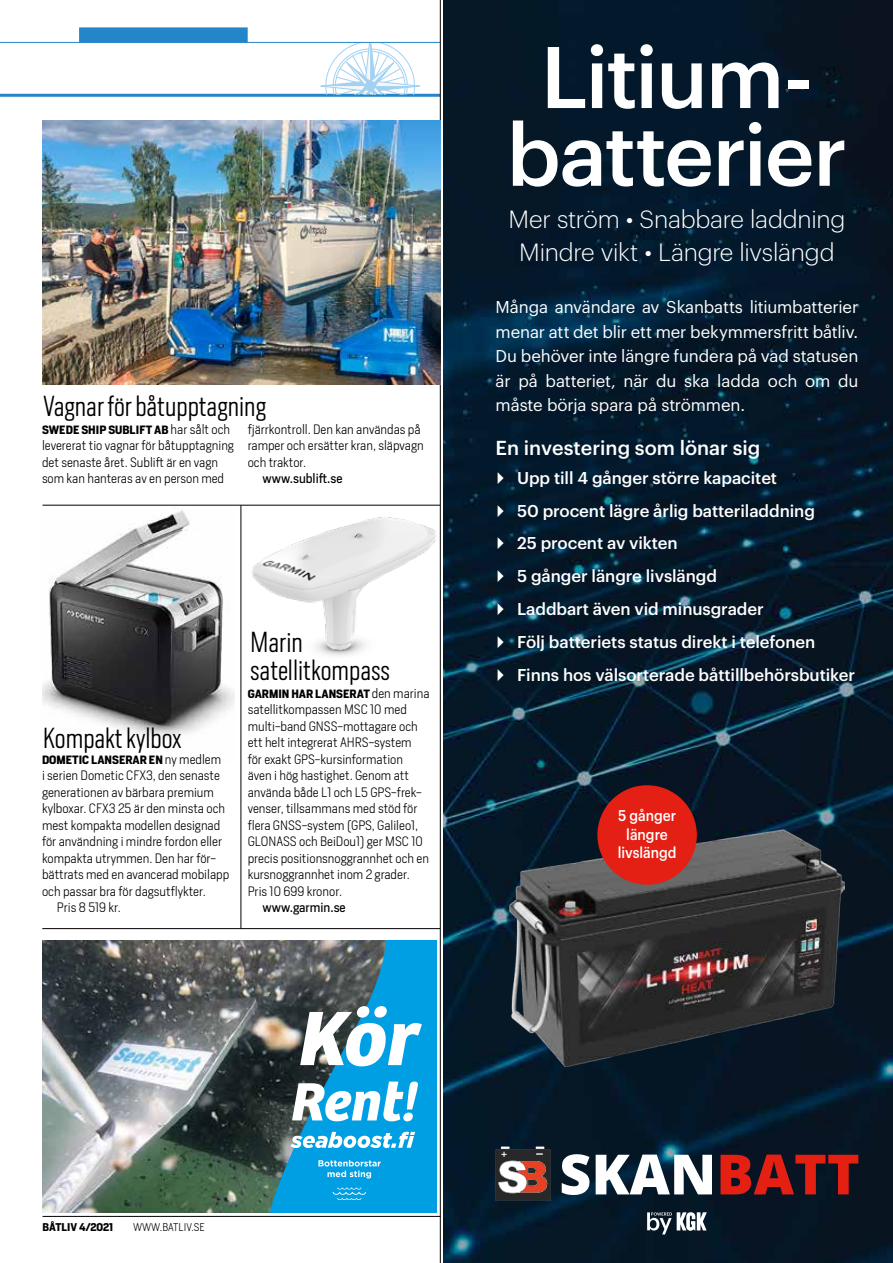
<style>
.page{position:relative;width:893px;height:1263px;background:#fff}
.page>*{position:absolute;margin:0;border:0;box-sizing:border-box;transform-origin:0 0}
.t1{font:500 85.35px/77.7px "Graphik";letter-spacing:-.025em;color:#fff;text-align:center}
.t2{font:300 27px/28.5px "Heron Sans Cond";color:#000}
.t3{font:300 24.45px/33.5px "Graphik";letter-spacing:-.01em;color:#fff;text-align:center}
.t4{font:500 19.8px "Graphik";color:#fff}
.t5{font:500 16.8px/32.7px "Graphik";letter-spacing:-.005em;color:#fff}
.t6{font:16.8px/24.5px "Graphik";letter-spacing:-.005em;color:#fff;text-align:justify}
.t7{font:500 15.3px/18.3px "Graphik";color:#fff;text-align:center;scale:.9 1}
.t8{font:300 12.75px/16.5px "Heron Sans";color:#000}
.t9{font:12.75px "Heron Sans";color:#000}
.t10{font:700 11.25px "Heron Sans";color:#000}
.t11{font:300 10.5px "Heron Sans";color:#000}
.t12{font:700 10.5px "Heron Sans";color:#000}
.s1{font-weight:300;font-size:12.75px}
.s2{font-family:"PF Beau Sans Pro";font-weight:300}
</style>
<div class="page">
<hr style="left:43px;top:1216px;width:397px;height:1px;background:#000">
<hr style="left:0;top:42px;width:440px;height:1px;background:#2486c8">
<hr style="left:0;top:94px;width:440px;height:3px;background:#2486c8">
<svg style="left:317px;top:43px;width:106px;height:51px"></svg>
<div style="left:365px;top:81px;width:11px;height:10px;background:#a2d1f2;border-radius:50%"></div>
<div style="left:79px;top:27px;width:169px;height:15px;background:#2486c8"></div>
<hr style="left:440px;top:0;width:1px;height:1263px;background:#000">
<img style="left:43px;top:510px;width:192px;height:228px">
<hr style="left:241px;top:505px;width:1px;height:424px;background:#000">
<hr style="left:43px;top:505px;width:397px;height:1px;background:#000">
<img style="left:444px;top:0;width:449px;height:1263px">
<svg style="left:720px;top:1154px;width:138px;height:40px"></svg>
<svg style="left:496px;top:1146px;width:216px;height:54px"></svg>
<img style="left:509px;top:830px;width:335px;height:236px">
<svg style="left:647px;top:1212px;width:60px;height:22px"></svg>
<div style="left:597px;top:785px;width:100px;height:100px;background:#e41f13;border-radius:50%"></div>
<img style="left:43px;top:940px;width:219px;height:272px">
<svg style="left:262px;top:940px;width:174px;height:272px;fill:#009fe3"></svg>
<svg style="left:300px;top:1006px;width:122px;height:60px"></svg>
<svg style="left:290px;top:1132px;width:125px;height:16px"></svg>
<svg style="left:292px;top:1081px;width:126px;height:40px"></svg>
<svg style="left:332px;top:1187px;width:34px;height:13px"></svg>
<svg style="left:318px;top:1160px;width:63px;height:18px"></svg>
<img style="left:43px;top:120px;width:397px;height:264px">
<hr style="left:42px;top:928px;width:398px;height:1px;background:#000">
<img style="left:232px;top:498px;width:223px;height:194px">
<h2 class="t2" style="left:43px;top:391px;width:225px">Vagnar för båtupptagning</h2>
<p class="t8" style="left:248px;top:420px;width:178px">fjärrkontroll. Den kan användas på ramper och ersätter kran, släpvagn och traktor.</p>
<p class="t9" style="left:263px;top:470px;width:81px">www.sublift.se</p>
<p class="t10" style="left:42px;top:422px;width:190px">SWEDE SHIP SUBLIFT AB <span class="s1">har sålt och</span></p>
<p class="t8" style="left:42px;top:437px;width:193px">levererat tio vagnar för båtupptagning det senaste året. Sublift är en vagn som kan hanteras av en person med</p>
<h2 class="t2" style="left:43px;top:723px;width:140px">Kompakt kylbox</h2>
<p class="t10" style="left:42px;top:752px;width:181px">DOMETIC LANSERAR EN <span class="s1">ny medlem</span></p>
<p class="t8" style="left:42px;top:767px;width:179px">i serien Dometic CFX3, den senaste</p>
<p class="t8" style="left:42px;top:783px;width:173px">generationen av bärbara premium</p>
<p class="t8" style="left:42px;top:800px;width:185px">kylboxar. CFX3 25 är den minsta och</p>
<p class="t8" style="left:42px;top:816px;width:180px">mest kompakta modellen designad</p>
<p class="t8" style="left:42px;top:833px;width:182px">för användning i mindre fordon eller</p>
<p class="t8" style="left:42px;top:849px;width:175px">kompakta utrymmen. Den har för-</p>
<p class="t8" style="left:42px;top:866px;width:189px">bättrats med en avancerad mobilapp</p>
<p class="t8" style="left:42px;top:882px;width:165px">och passar bra för dagsutflykter.</p>
<p class="t8" style="left:57px;top:899px;width:66px">Pris 8 519 kr.</p>
<h2 class="t2" style="left:250px;top:627px;width:141px">Marin satellitkompass</h2>
<p class="t10" style="left:248px;top:686px;width:183px">GARMIN HAR LANSERAT <span class="s1">den marina</span></p>
<p class="t8" style="left:248px;top:701px;width:183px">satellitkompassen MSC 10 med multi-band GNSS-mottagare och ett helt integrerat AHRS-system för exakt GPS-kursinformation även i hög hastighet. Genom att använda både L1 och L5 GPS-frek&shy;venser, tillsammans med stöd för flera GNSS-system (GPS, Galileo1,<br>GLONASS och BeiDou1) ger MSC 10 precis positionsnoggrannhet och en kursnoggrannhet inom 2 grader.<br>Pris 10 699 kronor.</p>
<p class="t9" style="left:263px;top:899px;width:85px">www.garmin.se</p>
<h1 class="t1" style="left:507px;top:31px;width:342px">Litium&shy;batterier</h1>
<h3 class="t3" style="left:508px;top:200px;width:338px">Mer ström • Snabbare laddning<br>Mindre vikt • Längre livslängd</h3>
<h3 class="t6" style="left:496px;top:294px;width:364px">Många användare av Skanbatts litiumbatterier menar att det blir ett mer bekymmersfritt båtliv.<br>Du behöver inte längre fundera på vad statusen är på batteriet, när du ska ladda och om du måste börja spara på strömmen.</h3>
<h3 class="t4" style="left:496px;top:433px;width:266px">En investering som lönar sig</h3>
<p class="t5" style="left:496px;top:460px;width:361px"><span class="s2">▶</span> Upp till 4 gånger större kapacitet<br><span class="s2">▶</span> 50 procent lägre årlig batteriladdning<br><span class="s2">▶</span> 25 procent av vikten<br><span class="s2">▶</span> 5 gånger längre livslängd<br><span class="s2">▶</span> Laddbart även vid minusgrader<br><span class="s2">▶</span> Följ batteriets status direkt i telefonen<br><span class="s2">▶</span> Finns hos välsorterade båttillbehörsbutiker</p>
<p class="t7" style="left:618px;top:805px;width:67px">5 gånger längre livslängd</p>
<p class="t12" style="left:43px;top:1220px;width:72px">BÅTLIV 4/2021</p>
<p class="t11" style="left:133px;top:1220px;width:73px">WWW.BATLIV.SE</p>
</div>
